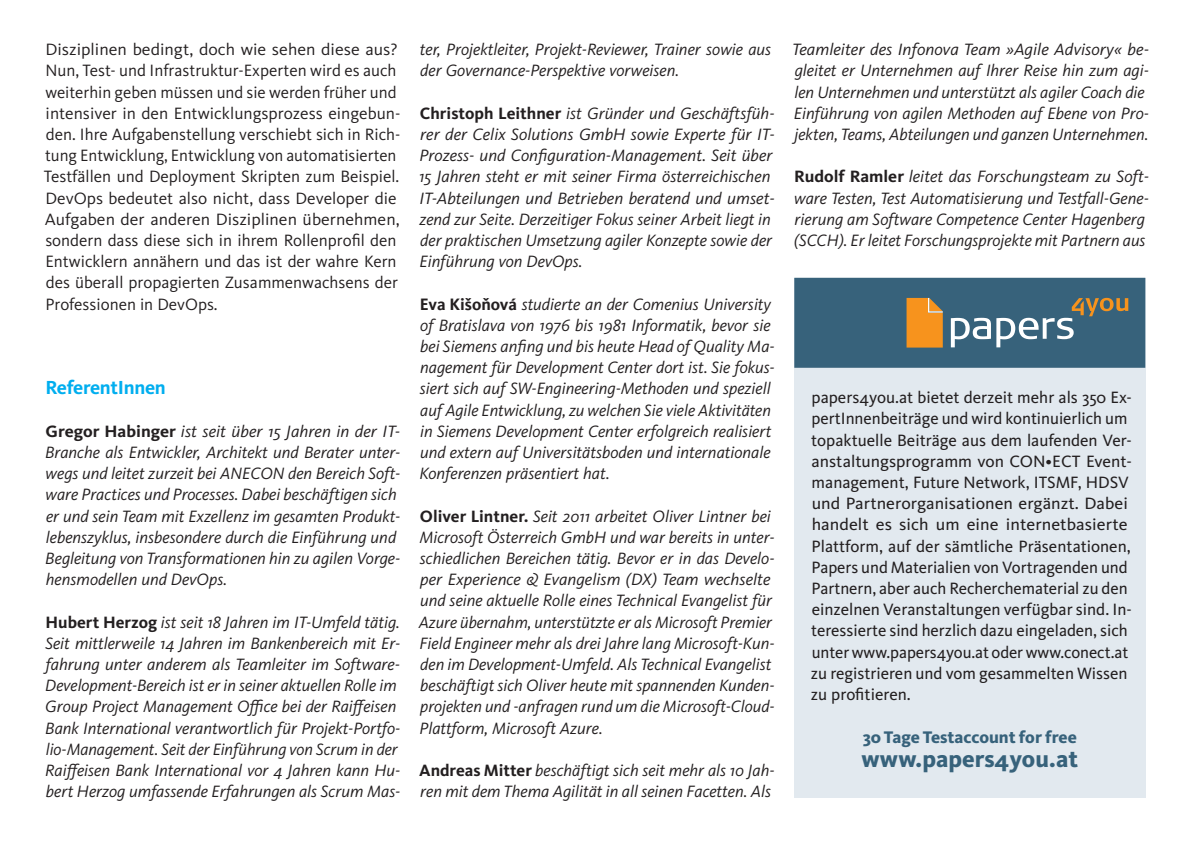
<style>
.page{position:relative;width:1191px;height:842px;background:#fff}
.page>*{position:absolute;margin:0;border:0;box-sizing:border-box;transform-origin:0 0}
.t1{font:800 24px "Kievit OT";color:#37627b}
.fn_bio_titel{font:700 19.6px "Kievit OT";letter-spacing:-.015em;color:#00aeef}
.t2{font:800 17.4px "Kievit OT";color:#37627b}
.fn_bio{font:italic 17px/21.2px "Kievit OT";color:#231f20}
.fn_body{font:17px/21.2px "Kievit OT";color:#231f20}
.fn_body-2{font:17px/21.2px "Kievit OT";color:#231f20;scale:1.05 1}
.fn_bio-2{font:italic 17px/21.2px "Kievit OT";color:#231f20;scale:1.04 1}
.s1{font-weight:700;font-style:normal}
.s2{font-family:"Kievit Offc Pro";font-weight:700;font-style:normal}
</style>
<div class="page">
<div style="left:794px;top:278px;width:351px;height:519px;background:#e2e9ef"></div>
<div style="left:794px;top:278px;width:351px;height:90px;background:#37627b"></div>
<svg style="left:951px;top:298px;width:177px;height:49px"></svg>
<svg style="left:906px;top:298px;width:36px;height:50px;background:#e99128"></svg>
<p class="fn_body-2" style="left:44px;top:39px;width:341px">Disziplinen bedingt, doch wie sehen diese aus?<br>Nun, Test- und Infrastruktur-Experten wird es auch weiterhin geben müssen und sie werden früher und intensiver in den Entwicklungsprozess eingebun&shy;den. Ihre Aufgabenstellung verschiebt sich in Rich&shy;tung Entwicklung, Entwicklung von automatisierten Testfällen und Deployment Skripten zum Beispiel.<br>DevOps bedeutet also nicht, dass Developer die Aufgaben der anderen Disziplinen übernehmen, sondern dass diese sich in ihrem Rollenprofil den Entwicklern annähern und das ist der wahre Kern des überall propagierten Zusammenwachsens der Professionen in DevOps.</p>
<p class="fn_bio_titel" style="left:45px;top:376px;width:122px">ReferentInnen</p>
<p class="fn_bio" style="left:45px;top:420px;width:356px"><span class="s1">Gregor Habinger</span> ist seit über 15 Jahren in der IT-Branche als Entwickler, Architekt und Berater unter&shy;wegs und leitet zurzeit bei ANECON den Bereich Soft&shy;ware Practices und Processes. Dabei beschäftigen sich er und sein Team mit Exzellenz im gesamten Produkt&shy;lebenszyklus, insbesondere durch die Einführung und Begleitung von Transformationen hin zu agilen Vorge&shy;hensmodellen und DevOps.</p>
<p class="fn_bio" style="left:45px;top:611px;width:356px"><span class="s1">Hubert Herzog</span> ist seit 18 Jahren im IT-Umfeld tätig.<br>Seit mittlerweile 14 Jahren im Bankenbereich mit Er&shy;fahrung unter anderem als Teamleiter im Software-Development-Bereich ist er in seiner aktuellen Rolle im Group Project Management Office bei der Raiffeisen Bank International verantwortlich für Projekt-Portfo&shy;lio-Management. Seit der Einführung von Scrum in der Raiffeisen Bank International vor 4 Jahren kann Hu&shy;bert Herzog umfassende Erfahrungen als Scrum Mas-</p>
<p class="fn_bio" style="left:420px;top:39px;width:353px">ter, Projektleiter, Projekt-Reviewer, Trainer sowie aus der Governance-Perspektive vorweisen.</p>
<p class="fn_bio" style="left:419px;top:102px;width:357px"><span class="s1">Christoph Leithner</span> ist Gründer und Geschäftsfüh&shy;rer der Celix Solutions GmbH sowie Experte für IT-Prozess- und Configuration-Management. Seit über 15 Jahren steht er mit seiner Firma österreichischen IT-Abteilungen und Betrieben beratend und umset&shy;zend zur Seite. Derzeitiger Fokus seiner Arbeit liegt in der praktischen Umsetzung agiler Konzepte sowie der Einführung von DevOps.</p>
<p class="fn_bio" style="left:419px;top:293px;width:356px"><span class="s2">Eva Kišoňová</span> studierte an der Comenius University of Bratislava von 1976 bis 1981 Informatik, bevor sie bei Siemens anfing und bis heute Head of Quality Ma&shy;nagement für Development Center dort ist. Sie fokus&shy;siert sich auf SW-Engineering-Methoden und speziell auf Agile Entwicklung, zu welchen Sie viele Aktivitäten in Siemens Development Center erfolgreich realisiert und extern auf Universitätsboden und internationale Konferenzen präsentiert hat.</p>
<p class="fn_bio" style="left:419px;top:505px;width:357px"><span class="s1">Oliver Lintner.</span> Seit 2011 arbeitet Oliver Lintner bei Microsoft Österreich GmbH und war bereits in unter&shy;schiedlichen Bereichen tätig. Bevor er in das Develo&shy;per Experience &amp; Evangelism (DX) Team wechselte und seine aktuelle Rolle eines Technical Evangelist für Azure übernahm, unterstützte er als Microsoft Premier Field Engineer mehr als drei Jahre lang Microsoft-Kun&shy;den im Development-Umfeld. Als Technical Evangelist beschäftigt sich Oliver heute mit spannenden Kunden&shy;projekten und -anfragen rund um die Microsoft-Cloud-Plattform, Microsoft Azure.</p>
<p class="fn_bio" style="left:419px;top:760px;width:357px"><span class="s1">Andreas Mitter</span> beschäftigt sich seit mehr als 10 Jah&shy;ren mit dem Thema Agilität in all seinen Facetten. Als</p>
<p class="fn_bio-2" style="left:792px;top:39px;width:344px">Teamleiter des Infonova Team »Agile Advisory« be&shy;gleitet er Unternehmen auf Ihrer Reise hin zum agi&shy;len Unternehmen und unterstützt als agiler Coach die Einführung von agilen Methoden auf Ebene von Pro&shy;jekten, Teams, Abteilungen und ganzen Unternehmen.</p>
<p class="fn_bio" style="left:794px;top:166px;width:356px"><span class="s1">Rudolf Ramler</span> leitet das Forschungsteam zu Soft&shy;ware Testen, Test Automatisierung und Testfall-Gene&shy;rierung am Software Competence Center Hagenberg (SCCH). Er leitet Forschungsprojekte mit Partnern aus</p>
<p class="fn_body" style="left:811px;top:387px;width:322px">papers4you.at bietet derzeit mehr als 350 Ex&shy;pertInnenbeiträge und wird kontinuierlich um topaktuelle Beiträge aus dem laufenden Ver&shy;anstaltungsprogramm von CON•ECT Event&shy;management, Future Network, ITSMF, HDSV und Partnerorganisationen ergänzt. Dabei handelt es sich um eine internetbasierte Plattform, auf der sämtliche Präsentationen, Papers und Materialien von Vortragenden und Partnern, aber auch Recherchematerial zu den einzelnen Veranstaltungen verfügbar sind. In&shy;teressierte sind herzlich dazu eingeladen, sich unter www.papers4you.at oder www.conect.at zu registrieren und vom gesammelten Wissen zu profitieren.</p>
<p class="t2" style="left:862px;top:727px;width:216px">30 Tage Testaccount for free</p>
<p class="t1" style="left:861px;top:745px;width:218px">www.papers4you.at</p>
</div>
